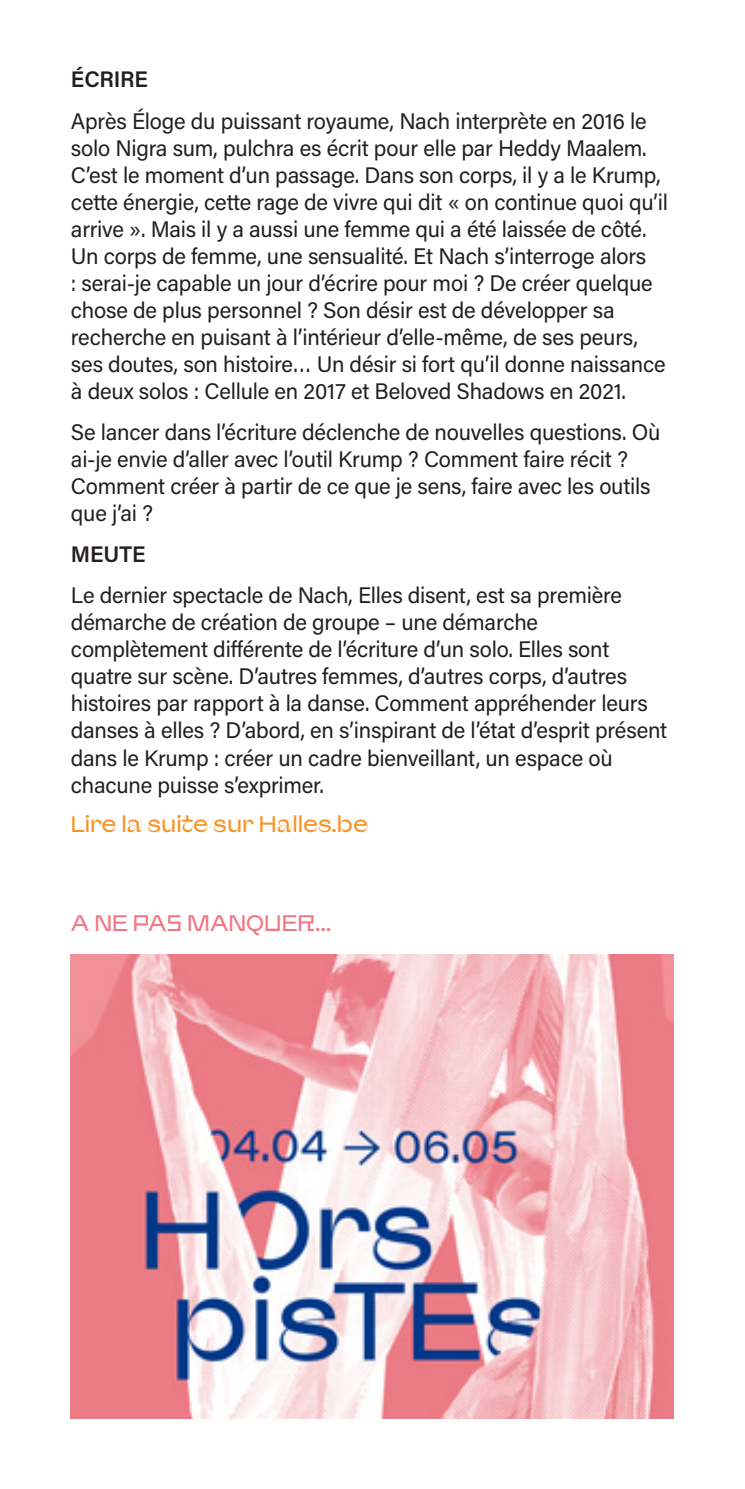
<style>
.page{position:relative;width:745px;height:1489px;background:#fff}
.page>*{position:absolute;margin:0;border:0;box-sizing:border-box;transform-origin:0 0}
.t1{font:22.5px/27px "Acumin Pro";letter-spacing:-.01em;color:#231f20}
.Activité{font:22.5px "Afronaut";color:#f79324}
.t2{font:22.5px "Afronaut";color:#f27784}
.t3{font:600 22.5px "Acumin Pro";letter-spacing:-.005em;color:#231f20}
</style>
<div class="page">
<img style="left:71px;top:954px;width:602px;height:463px">
<p class="t3" style="left:71px;top:64px;width:79px">ÉCRIRE</p>
<p class="t1" style="left:71px;top:106px;width:598px">Après Éloge du puissant royaume, Nach interprète en 2016 le solo Nigra sum, pulchra es écrit pour elle par Heddy Maalem.<br>C’est le moment d’un passage. Dans son corps, il y a le Krump, cette énergie, cette rage de vivre qui dit « on continue quoi qu’il arrive ». Mais il y a aussi une femme qui a été laissée de côté.<br>Un corps de femme, une sensualité. Et Nach s’interroge alors<br>: serai-je capable un jour d’écrire pour moi ? De créer quelque chose de plus personnel ? Son désir est de développer sa recherche en puisant à l’intérieur d’elle-même, de ses peurs, ses doutes, son histoire… Un désir si fort qu’il donne naissance à deux solos : Cellule en 2017 et Beloved Shadows en 2021.</p>
<p class="t1" style="left:71px;top:417px;width:590px">Se lancer dans l’écriture déclenche de nouvelles questions. Où ai-je envie d’aller avec l’outil Krump ? Comment faire récit ?<br>Comment créer à partir de ce que je sens, faire avec les outils que j’ai ?</p>
<p class="t3" style="left:71px;top:538px;width:76px">MEUTE</p>
<p class="t1" style="left:71px;top:581px;width:597px">Le dernier spectacle de Nach, Elles disent, est sa première démarche de création de groupe – une démarche complètement différente de l’écriture d’un solo. Elles sont quatre sur scène. D’autres femmes, d’autres corps, d’autres histoires par rapport à la danse. Comment appréhender leurs danses à elles ? D’abord, en s’inspirant de l’état d’esprit présent dans le Krump : créer un cadre bienveillant, un espace où chacune puisse s’exprimer.</p>
<p class="Activité" style="left:71px;top:809px;width:298px">Lire la suite sur Halles.be</p>
<p class="t2" style="left:71px;top:908px;width:261px">A NE PAS MANQUER…</p>
</div>
